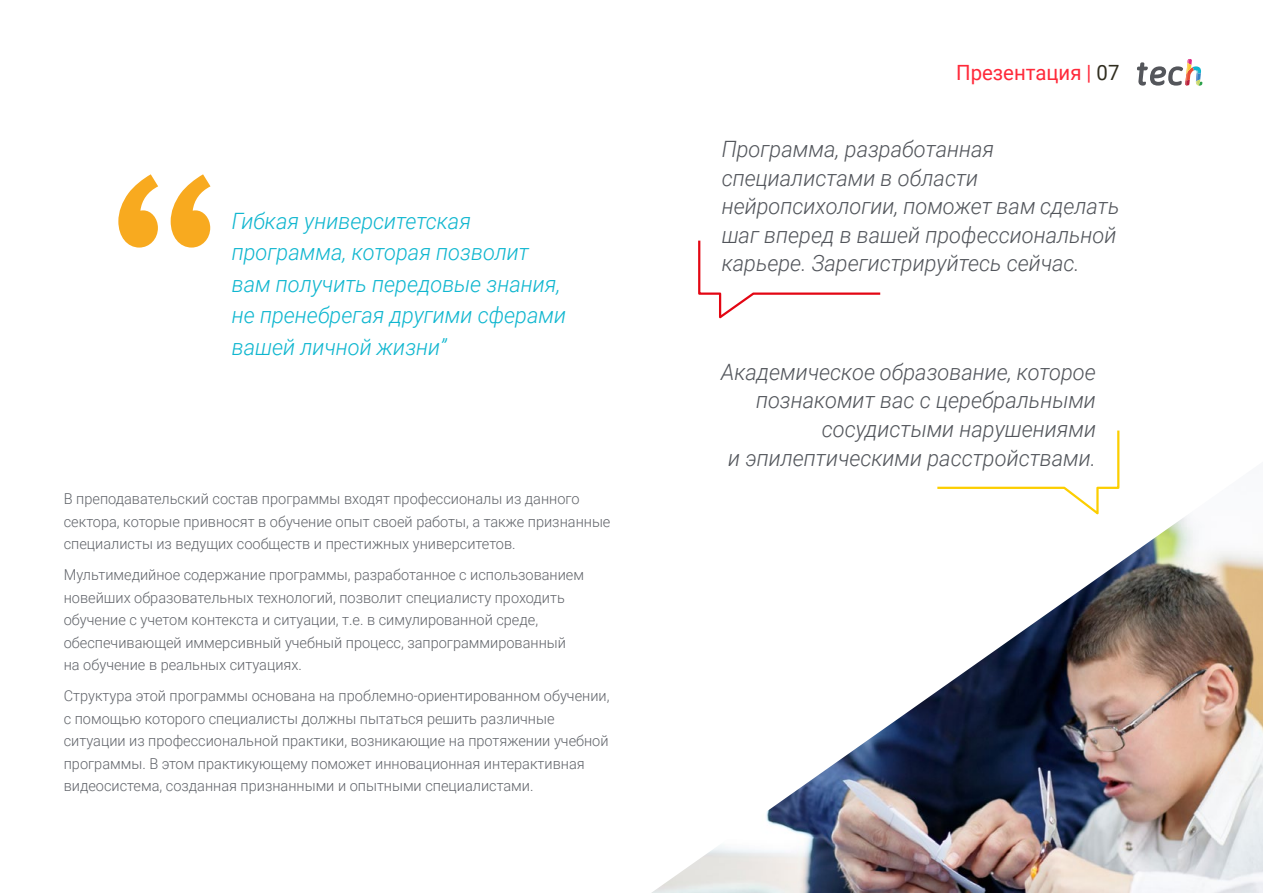
<style>
.page{position:relative;width:1263px;height:893px;background:#fff}
.page>*{position:absolute;margin:0;border:0;box-sizing:border-box;transform-origin:0 0}
.t1{font:italic 300 22.5px/28.5px "Roboto";color:#52555b;text-align:right}
.t2{font:italic 300 22.5px/31.5px "Roboto";color:#0fb6cf}
.t3{font:21px "Roboto";color:#ff293a}
.t4{font:300 15px/22.5px "Roboto";color:#61646a}
.s1{color:#312e20}
</style>
<div class="page">
<svg style="left:1117px;top:430px;width:3px;height:31px"></svg>
<svg style="left:698px;top:240px;width:183px;height:79px"></svg>
<svg style="left:118px;top:174px;width:92px;height:74px"></svg>
<img style="left:652px;top:461px;width:611px;height:432px">
<svg style="left:1137px;top:59px;width:65px;height:27px"></svg>
<h1 class="t2" style="left:232px;top:204px;width:336px">Гибкая университетская программа, которая позволит вам получить передовые знания, не пренебрегая другими сферами вашей личной жизни”</h1>
<p class="t4" style="left:64px;top:487px;width:548px">В преподавательский состав программы входят профессионалы из данного сектора, которые привносят в обучение опыт своей работы, а также признанные специалисты из ведущих сообществ и престижных университетов.</p>
<p class="t4" style="left:64px;top:563px;width:522px">Мультимедийное содержание программы, разработанное с использованием новейших образовательных технологий, позволит специалисту проходить обучение с учетом контекста и ситуации, т.е. в симулированной среде, обеспечивающей иммерсивный учебный процесс, запрограммированный на обучение в реальных ситуациях.</p>
<p class="t4" style="left:64px;top:684px;width:547px">Структура этой программы основана на проблемно-ориентированном обучении, с помощью которого специалисты должны пытаться решить различные ситуации из профессиональной практики, возникающие на протяжении учебной программы. В этом практикующему поможет инновационная интерактивная видеосистема, созданная признанными и опытными специалистами.</p>
<h2 class="t3" style="left:956px;top:57px;width:165px">Презентация | <span class="s1">07</span></h2>
<h1 class="t1" style="left:722px;top:134px;width:399px;text-align:left">Программа, разработанная специалистами в области нейропсихологии, поможет вам сделать шаг вперед в вашей профессиональной карьере. Зарегистрируйтесь сейчас.</h1>
<h1 class="t1" style="left:721px;top:357px;width:376px">Академическое образование, которое познакомит вас с церебральными сосудистыми нарушениями<br>и эпилептическими расстройствами.</h1>
</div>
